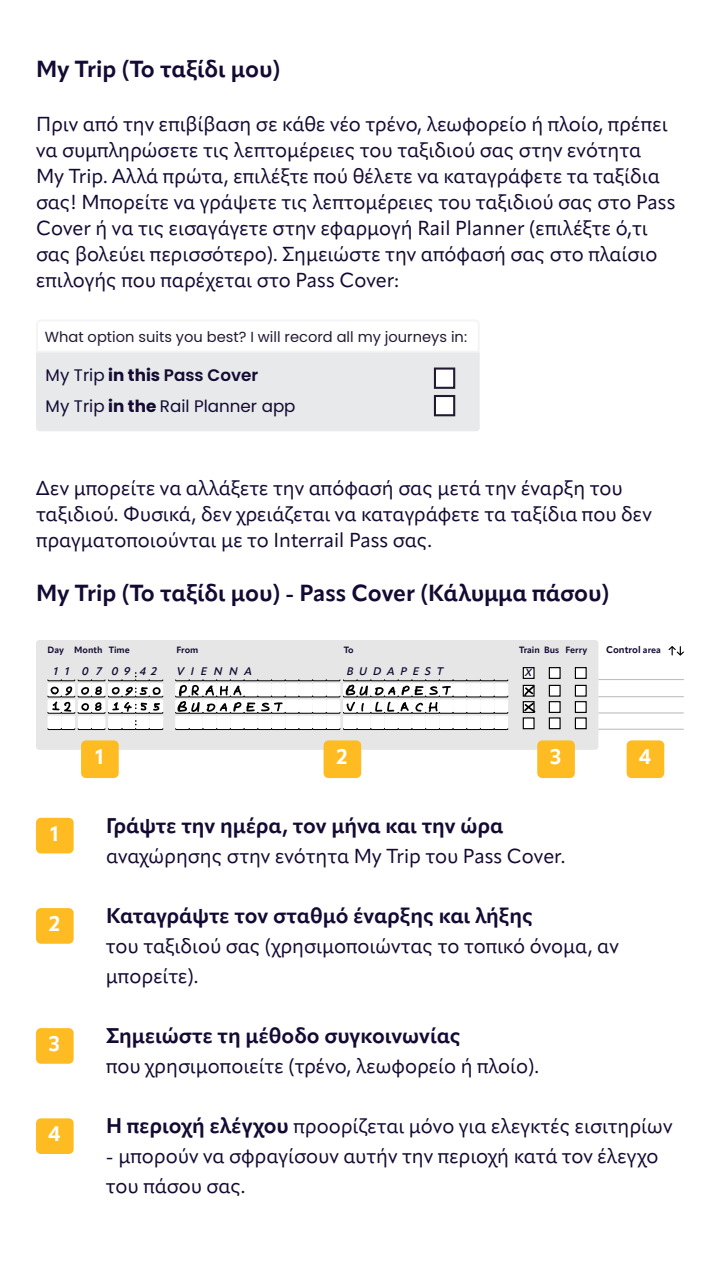
<style>
.page{position:relative;width:720px;height:1280px;background:#fff}
.page>*{position:absolute;margin:0;border:0;box-sizing:border-box;transform-origin:0 0}
.t1{font:700 23px "Apparat";color:#140a33}
.t2{font:700 21px "Apparat";color:#140a33}
.t3{font:700 20.8px "Apparat";color:#fff}
.t4{font:20px/26px "Apparat";color:#140a33}
.t5{font:16.7px/31.4px "Poppins";color:#140a33}
.t6{font:14.6px "Poppins";color:#221933}
.t7{font:italic 600 10.9px "Apparat";color:#140a33}
.t8{font:italic 600 10.4px "Apparat";color:#140a33}
.t9{font:700 9.6px "Apparat";color:#140a33}
.t10{font:700 9px "Apparat";color:#140a33}
.s1{font-weight:700}
.s2{font-weight:600}
.s3{font-size:9px}
.s4{font-weight:700;font-size:21px}
</style>
<div class="page">
<div style="left:36px;top:818px;width:38px;height:35px;background:#febc22;border-radius:5px"></div>
<div style="left:36px;top:908px;width:38px;height:36px;background:#febc22;border-radius:5px"></div>
<div style="left:36px;top:1028px;width:38px;height:36px;background:#febc22;border-radius:5px"></div>
<div style="left:36px;top:1118px;width:38px;height:36px;background:#febc22;border-radius:5px"></div>
<svg style="left:36px;top:320px;width:444px;height:111px"></svg>
<div style="left:434px;top:368px;width:21px;height:21px;background:#fff;border:2px solid #221933"></div>
<div style="left:434px;top:395px;width:21px;height:21px;background:#fff;border:2px solid #221933"></div>
<div style="left:36px;top:640px;width:562px;height:110px;background:#e6e6e6;border-radius:3px"></div>
<div style="left:523px;top:668px;width:11px;height:10px;background:#fff"></div>
<div style="left:523px;top:667px;width:12px;height:12px;border:1px solid #000"></div>
<div style="left:549px;top:668px;width:11px;height:10px;background:#fff"></div>
<div style="left:549px;top:667px;width:12px;height:12px;border:1px solid #000"></div>
<div style="left:575px;top:668px;width:11px;height:10px;background:#fff"></div>
<div style="left:575px;top:667px;width:12px;height:12px;border:1px solid #000"></div>
<hr style="left:598px;top:679px;width:86px;height:1px;background:#000">
<svg style="left:668px;top:646px;width:16px;height:10px"></svg>
<div style="left:523px;top:685px;width:12px;height:12px;border:1px solid #000"></div>
<div style="left:549px;top:685px;width:11px;height:11px;background:#fff"></div>
<div style="left:549px;top:685px;width:12px;height:12px;border:1px solid #000"></div>
<div style="left:575px;top:685px;width:11px;height:11px;background:#fff"></div>
<div style="left:575px;top:685px;width:12px;height:12px;border:1px solid #000"></div>
<hr style="left:598px;top:696px;width:86px;height:1px;background:#000">
<div style="left:136px;top:716px;width:13px;height:13px;background:#fff;border-radius:2px"></div>
<div style="left:48px;top:716px;width:13px;height:13px;background:#fff;border-radius:2px"></div>
<div style="left:78px;top:716px;width:14px;height:13px;background:#fff;border-radius:2px"></div>
<div style="left:108px;top:716px;width:14px;height:13px;background:#fff;border-radius:2px"></div>
<div style="left:175px;top:716px;width:14px;height:13px;background:#fff;border-radius:2px"></div>
<div style="left:343px;top:716px;width:14px;height:13px;background:#fff;border-radius:2px"></div>
<div style="left:230px;top:716px;width:14px;height:13px;background:#fff;border-radius:2px"></div>
<div style="left:398px;top:716px;width:14px;height:13px;background:#fff;border-radius:2px"></div>
<div style="left:285px;top:716px;width:14px;height:13px;background:#fff;border-radius:2px"></div>
<div style="left:453px;top:716px;width:14px;height:13px;background:#fff;border-radius:2px"></div>
<div style="left:203px;top:716px;width:14px;height:13px;background:#fff;border-radius:2px"></div>
<div style="left:371px;top:716px;width:13px;height:13px;background:#fff;border-radius:2px"></div>
<div style="left:258px;top:716px;width:14px;height:13px;background:#fff;border-radius:2px"></div>
<div style="left:426px;top:716px;width:13px;height:13px;background:#fff;border-radius:2px"></div>
<div style="left:313px;top:716px;width:14px;height:13px;background:#fff;border-radius:2px"></div>
<div style="left:481px;top:716px;width:13px;height:13px;background:#fff;border-radius:2px"></div>
<div style="left:61px;top:716px;width:14px;height:13px;background:#fff;border-radius:2px"></div>
<div style="left:92px;top:716px;width:13px;height:13px;background:#fff;border-radius:2px"></div>
<div style="left:122px;top:716px;width:14px;height:13px;background:#fff;border-radius:2px"></div>
<div style="left:189px;top:716px;width:14px;height:13px;background:#fff;border-radius:2px"></div>
<div style="left:357px;top:716px;width:14px;height:13px;background:#fff;border-radius:2px"></div>
<div style="left:244px;top:716px;width:14px;height:13px;background:#fff;border-radius:2px"></div>
<div style="left:412px;top:716px;width:14px;height:13px;background:#fff;border-radius:2px"></div>
<div style="left:299px;top:716px;width:14px;height:13px;background:#fff;border-radius:2px"></div>
<div style="left:467px;top:716px;width:14px;height:13px;background:#fff;border-radius:2px"></div>
<div style="left:149px;top:716px;width:14px;height:13px;background:#fff;border-radius:2px"></div>
<div style="left:217px;top:716px;width:13px;height:13px;background:#fff;border-radius:2px"></div>
<div style="left:384px;top:716px;width:14px;height:13px;background:#fff;border-radius:2px"></div>
<div style="left:272px;top:716px;width:13px;height:13px;background:#fff;border-radius:2px"></div>
<div style="left:439px;top:716px;width:14px;height:13px;background:#fff;border-radius:2px"></div>
<div style="left:327px;top:716px;width:13px;height:13px;background:#fff;border-radius:2px"></div>
<div style="left:494px;top:716px;width:14px;height:13px;background:#fff;border-radius:2px"></div>
<div style="left:523px;top:718px;width:11px;height:11px;background:#fff"></div>
<div style="left:523px;top:717px;width:12px;height:12px;border:1px solid #000"></div>
<div style="left:549px;top:718px;width:11px;height:11px;background:#fff"></div>
<div style="left:549px;top:717px;width:12px;height:12px;border:1px solid #000"></div>
<div style="left:575px;top:718px;width:11px;height:11px;background:#fff"></div>
<div style="left:575px;top:717px;width:12px;height:12px;border:1px solid #000"></div>
<hr style="left:598px;top:729px;width:86px;height:1px;background:#000">
<svg style="left:175px;top:728px;width:333px;height:2px"></svg>
<svg style="left:47px;top:720px;width:116px;height:10px"></svg>
<div style="left:523px;top:701px;width:12px;height:12px;border:1px solid #000"></div>
<div style="left:549px;top:702px;width:11px;height:10px;background:#fff"></div>
<div style="left:549px;top:701px;width:12px;height:12px;border:1px solid #000"></div>
<div style="left:575px;top:702px;width:11px;height:10px;background:#fff"></div>
<div style="left:575px;top:701px;width:12px;height:12px;border:1px solid #000"></div>
<hr style="left:598px;top:712px;width:86px;height:2px;background:#000">
<svg style="left:47px;top:672px;width:116px;height:42px"></svg>
<svg style="left:175px;top:679px;width:333px;height:35px;background:#ccc"></svg>
<svg style="left:524px;top:686px;width:10px;height:11px"></svg>
<svg style="left:524px;top:703px;width:12px;height:10px"></svg>
<div style="left:81px;top:740px;width:38px;height:38px;background:#febc22;border-radius:5px"></div>
<div style="left:324px;top:740px;width:37px;height:38px;background:#febc22;border-radius:5px"></div>
<div style="left:537px;top:740px;width:38px;height:38px;background:#febc22;border-radius:5px"></div>
<div style="left:627px;top:740px;width:37px;height:38px;background:#febc22;border-radius:5px"></div>
<p class="t1" style="left:36px;top:55px;width:246px">My Trip (Το ταξίδι μου)</p>
<p class="t4" style="left:36px;top:111px;width:641px">Πριν από την επιβίβαση σε κάθε νέο τρένο, λεωφορείο ή πλοίο, πρέπει να συμπληρώσετε τις λεπτομέρειες του ταξιδιού σας στην ενότητα<br>My Trip. Αλλά πρώτα, επιλέξτε πού θέλετε να καταγράφετε τα ταξίδια σας! Μπορείτε να γράψετε τις λεπτομέρειες του ταξιδιού σας στο Pass Cover ή να τις εισαγάγετε στην εφαρμογή Rail Planner (επιλέξτε ό,τι σας βολεύει περισσότερο). Σημειώστε την απόφασή σας στο πλαίσιο επιλογής που παρέχεται στο Pass Cover:</p>
<p class="t6" style="left:45px;top:329px;width:424px">What option suits you best? I will record all my journeys in:</p>
<p class="t5" style="left:46px;top:359px;width:251px">My Trip <span class="s1">in this</span> <span class="s2">Pass Cover<br></span>My Trip <span class="s1">in the</span> Rail Planner app</p>
<p class="t4" style="left:36px;top:475px;width:617px">Δεν μπορείτε να αλλάξετε την απόφασή σας μετά την έναρξη του ταξιδιού. Φυσικά, δεν χρειάζεται να καταγράφετε τα ταξίδια που δεν πραγματοποιούνται με το Interrail Pass σας.</p>
<p class="t1" style="left:36px;top:579px;width:575px">My Trip (Το ταξίδι μου) - Pass Cover (Κάλυμμα πάσου)</p>
<p class="t10" style="left:48px;top:644px;width:84px">Day Month Time</p>
<p class="t10" style="left:176px;top:644px;width:24px">From</p>
<p class="t10" style="left:344px;top:644px;width:11px">To</p>
<p class="t10" style="left:519px;top:644px;width:70px">Train Bus Ferry</p>
<p class="t9" style="left:606px;top:644px;width:56px">Control <span class="s3">area</span></p>
<p class="t8" style="left:525px;top:666px;width:8px">X</p>
<p class="t7" style="left:54px;top:665px;width:105px">1 1 0 7 0 9 4 2</p>
<p class="t7" style="left:177px;top:665px;width:77px">V I E N N A</p>
<p class="t7" style="left:347px;top:665px;width:98px">B U D A P E S T</p>
<p class="t3" style="left:50px;top:821px;width:10px">1</p>
<p class="t3" style="left:49px;top:911px;width:12px">2</p>
<p class="t3" style="left:49px;top:1031px;width:13px">3</p>
<p class="t3" style="left:49px;top:1121px;width:13px">4</p>
<p class="t3" style="left:96px;top:744px;width:10px">1</p>
<p class="t3" style="left:337px;top:744px;width:12px">2</p>
<p class="t3" style="left:550px;top:744px;width:13px">3</p>
<p class="t3" style="left:639px;top:744px;width:13px">4</p>
<p class="t2" style="left:106px;top:813px;width:399px">Γράψτε την ημέρα, τον μήνα και την ώρα</p>
<p class="t4" style="left:106px;top:843px;width:461px">αναχώρησης στην ενότητα My Trip του Pass Cover.</p>
<p class="t2" style="left:106px;top:903px;width:429px">Καταγράψτε τον σταθμό έναρξης και λήξης</p>
<p class="t4" style="left:106px;top:931px;width:514px;line-height:30px">του ταξιδιού σας (χρησιμοποιώντας το τοπικό όνομα, αν μπορείτε).</p>
<p class="t2" style="left:106px;top:1023px;width:356px">Σημειώστε τη μέθοδο συγκοινωνίας</p>
<p class="t4" style="left:106px;top:1053px;width:435px">που χρησιμοποιείτε (τρένο, λεωφορείο ή πλοίο).</p>
<p class="t4" style="left:106px;top:1113px;width:568px"><span class="s4">Η περιοχή ελέγχου</span> προορίζεται μόνο για ελεγκτές εισιτηρίων</p>
<p class="t4" style="left:106px;top:1141px;width:554px;line-height:30px">- μπορούν να σφραγίσουν αυτήν την περιοχή κατά τον έλεγχο του πάσου σας.</p>
</div>
